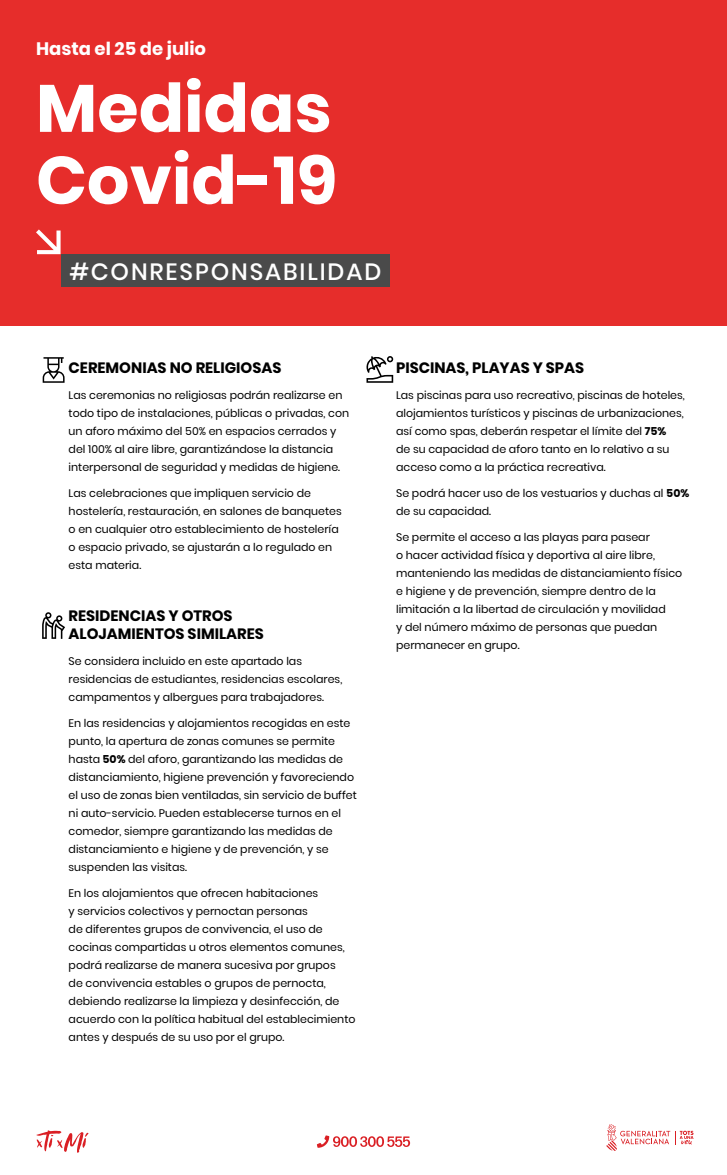
<style>
.page{position:relative;width:727px;height:1175px;background:#fff}
.page>*{position:absolute;margin:0;border:0;box-sizing:border-box;transform-origin:0 0}
.t1{font:700 67px/72px "Poppins";color:#fff}
.t2{font:500 23.5px "Poppins";letter-spacing:.08em;color:#fff}
.t3{font:700 18px "Poppins";color:#fff}
.t4{font:700 15px/18px "Poppins";color:#000}
.t5{font:11px/18px "Poppins";color:#000}
.s1{font-weight:700}
</style>
<div class="page">
<div style="left:0;top:0;width:727px;height:325px;background:#e62d2b"></div>
<svg style="left:36px;top:1130px;width:53px;height:23px"></svg>
<svg style="left:606px;top:1124px;width:87px;height:27px"></svg>
<svg style="left:317px;top:1135px;width:93px;height:13px"></svg>
<svg style="left:366px;top:356px;width:27px;height:27px"></svg>
<svg style="left:42px;top:612px;width:23px;height:27px"></svg>
<svg style="left:43px;top:357px;width:22px;height:26px"></svg>
<div style="left:61px;top:254px;width:328px;height:33px;background:#4a4a4a"></div>
<svg style="left:36px;top:229px;width:25px;height:25px"></svg>
<h3 class="t3" style="left:36px;top:38px;width:172px">Hasta el 25 de julio</h3>
<h1 class="t1" style="left:36px;top:73px;width:303px">Medidas<br>Covid-19</h1>
<h2 class="t2" style="left:69px;top:258px;width:313px">#CONRESPONSABILIDAD</h2>
<h3 class="t4" style="left:69px;top:359px;width:214px">CEREMONIAS NO RELIGIOSAS</h3>
<p class="t5" style="left:69px;top:386px;width:282px">Las ceremonias no religiosas podrán realizarse en todo tipo de instalaciones, públicas o privadas, con un aforo máximo del 50% en espacios cerrados y del 100% al aire libre, garantizándose la distancia interpersonal de seguridad y medidas de higiene.</p>
<p class="t5" style="left:69px;top:484px;width:275px">Las celebraciones que impliquen servicio de hostelería, restauración, en salones de banquetes o en cualquier otro establecimiento de hostelería o espacio privado, se ajustarán a lo regulado en esta materia.</p>
<h3 class="t4" style="left:69px;top:607px;width:197px">RESIDENCIAS Y OTROS<br>ALOJAMIENTOS SIMILARES</h3>
<p class="t5" style="left:69px;top:652px;width:275px">Se considera incluido en este apartado las residencias de estudiantes, residencias escolares, campamentos y albergues para trabajadores.</p>
<p class="t5" style="left:69px;top:714px;width:290px">En las residencias y alojamientos recogidas en este punto, la apertura de zonas comunes se permite hasta <span class="s1">50%</span> del aforo, garantizando las medidas de distanciamiento, higiene prevención y favoreciendo el uso de zonas bien ventiladas, sin servicio de buffet ni auto-servicio. Pueden establecerse turnos en el comedor, siempre garantizando las medidas de distanciamiento e higiene y de prevención, y se suspenden las visitas.</p>
<p class="t5" style="left:69px;top:884px;width:288px">En los alojamientos que ofrecen habitaciones<br>y servicios colectivos y pernoctan personas<br>de diferentes grupos de convivencia, el uso de cocinas compartidas u otros elementos comunes, podrá realizarse de manera sucesiva por grupos<br>de convivencia estables o grupos de pernocta, debiendo realizarse la limpieza y desinfección, de acuerdo con la política habitual del establecimiento antes y después de su uso por el grupo.</p>
<h3 class="t4" style="left:396px;top:359px;width:190px">PISCINAS, PLAYAS Y SPAS</h3>
<p class="t5" style="left:396px;top:386px;width:290px">Las piscinas para uso recreativo, piscinas de hoteles, alojamientos turísticos y piscinas de urbanizaciones, así como spas, deberán respetar el límite del <span class="s1">75%<br></span>de su capacidad de aforo tanto en lo relativo a su acceso como a la práctica recreativa.</p>
<p class="t5" style="left:396px;top:484px;width:295px">Se podrá hacer uso de los vestuarios y duchas al <span class="s1">50% </span>de su capacidad.</p>
<p class="t5" style="left:396px;top:528px;width:288px">Se permite el acceso a las playas para pasear<br>o hacer actividad física y deportiva al aire libre, manteniendo las medidas de distanciamiento físico e higiene y de prevención, siempre dentro de la limitación a la libertad de circulación y movilidad<br>y del número máximo de personas que puedan permanecer en grupo.</p>
</div>
